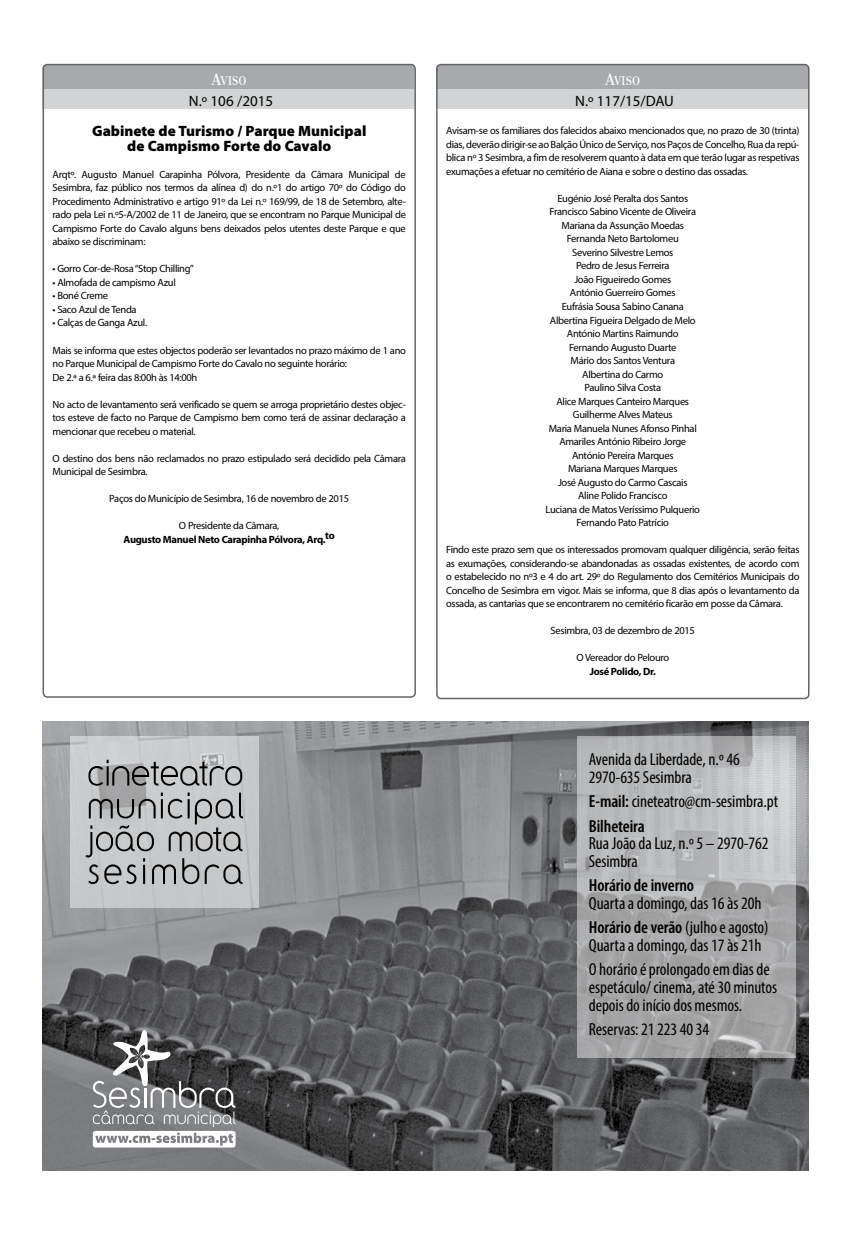
<style>
.page{position:relative;width:851px;height:1234px;background:#fff}
.page>*{position:absolute;margin:0;border:0;box-sizing:border-box;transform-origin:0 0}
.t1{font:condensed 17.55px/17.7px "Myriad Pro";letter-spacing:-.005em;color:#000}
.t2{font:600 condensed 17.55px "Myriad Pro";letter-spacing:-.005em;color:#000}
.t3{font:900 15px/15px "Myriad Pro";color:#000;text-align:center}
.t4{font:15px "Myriad Pro";color:#000}
.t5{font:500 13.5px "Donatora";color:#fff}
.t6{font:10.5px/13.5px "Myriad Pro";letter-spacing:-.03em;color:#000;text-align:justify}
.t7{font:700 10.5px "Myriad Pro";letter-spacing:-.03em;color:#000}
.s1{font-size:18px}
.s2{font-weight:600}
</style>
<div class="page">
<div style="left:43px;top:64px;width:371px;height:45px;background:#a7a9ac;border-radius:4px"></div>
<div style="left:43px;top:89px;width:371px;height:20px;background:#d1d3d4"></div>
<div style="left:43px;top:64px;width:373px;height:633px;border:2px solid #636466;border-radius:4px"></div>
<div style="left:436px;top:64px;width:371px;height:45px;background:#a7a9ac;border-radius:4px"></div>
<div style="left:436px;top:89px;width:371px;height:20px;background:#d1d3d4"></div>
<div style="left:436px;top:64px;width:373px;height:635px;border:2px solid #636466;border-radius:4px"></div>
<img style="left:42px;top:721px;width:765px;height:448px">
<svg style="left:70px;top:736px;width:188px;height:171px;background:#c6c7c8"></svg>
<svg style="left:88px;top:759px;width:154px;height:26px;background:#99999a"></svg>
<svg style="left:85px;top:792px;width:158px;height:91px;background:#a5a6a7"></svg>
<svg style="left:93px;top:1029px;width:142px;height:118px"></svg>
<svg style="left:577px;top:736px;width:218px;height:321px;background:#b0b0b2"></svg>
<p class="t5" style="left:212px;top:73px;width:36px"><span class="s1">A</span>VISO</p>
<h2 class="t4" style="left:189px;top:91px;width:86px">N.º 106 /2015</h2>
<h2 class="t3" style="left:92px;top:123px;width:276px">Gabinete de Turismo / Parque Municipal de Campismo Forte do Cavalo</h2>
<p class="t6" style="left:53px;top:167px;width:355px">Arqtº. Augusto Manuel Carapinha Pólvora, Presidente da Câmara Municipal de Sesimbra, faz público nos termos da alínea d) do n.º1 do artigo 70º do Código do Procedimento Administrativo e artigo 91º da Lei n.º 169/99, de 18 de Setembro, alte&shy;rado pela Lei n.º5-A/2002 de 11 de Janeiro, que se encontram no Parque Municipal de Campismo Forte do Cavalo alguns bens deixados pelos utentes deste Parque e que abaixo se discriminam:</p>
<p class="t6" style="left:53px;top:262px;width:143px">• Gorro Cor-de-Rosa “Stop Chilling”</p>
<p class="t6" style="left:53px;top:275px;width:125px">• Almofada de campismo Azul</p>
<p class="t6" style="left:53px;top:289px;width:57px">• Boné Creme</p>
<p class="t6" style="left:53px;top:302px;width:86px">• Saco Azul de Tenda</p>
<p class="t6" style="left:53px;top:316px;width:96px">• Calças de Ganga Azul.</p>
<p class="t6" style="left:53px;top:343px;width:355px;text-align:left">Mais se informa que estes objectos poderão ser levantados no prazo máximo de 1 ano no Parque Municipal de Campismo Forte do Cavalo no seguinte horário:<br>De 2.ª a 6.ª feira das 8:00h às 14:00h</p>
<p class="t6" style="left:53px;top:397px;width:355px">No acto de levantamento será verificado se quem se arroga proprietário destes objec&shy;tos esteve de facto no Parque de Campismo bem como terá de assinar declaração a mencionar que recebeu o material.</p>
<p class="t6" style="left:53px;top:451px;width:355px">O destino dos bens não reclamados no prazo estipulado será decidido pela Câmara<br>Municipal de Sesimbra.</p>
<p class="t6" style="left:109px;top:491px;width:241px">Paços do Município de Sesimbra, 16 de novembro de 2015</p>
<p class="t6" style="left:179px;top:518px;width:102px">O Presidente da Câmara,</p>
<p class="t7" style="left:124px;top:532px;width:213px">Augusto Manuel Neto Carapinha Pólvora, Arq.to</p>
<p class="t5" style="left:605px;top:73px;width:36px"><span class="s1">A</span>VISO</p>
<h2 class="t4" style="left:575px;top:91px;width:100px">N.º 117/15/DAU</h2>
<p class="t6" style="left:446px;top:124px;width:355px">Avisam-se os familiares dos falecidos abaixo mencionados que, no prazo de 30 (trinta) dias, deverão dirigir-se ao Balção Único de Serviço, nos Paços de Concelho, Rua da repú&shy;blica nº 3 Sesimbra, a fim de resolverem quanto à data em que terão lugar as respetivas exumações a efetuar no cemitério de Aiana e sobre o destino das ossadas.</p>
<p class="t6" style="left:545px;top:191px;width:156px;text-align:center">Eugénio José Peralta dos Santos<br>Francisco Sabino Vicente de Oliveira<br>Mariana da Assunção Moedas<br>Fernanda Neto Bartolomeu<br>Severino Silvestre Lemos<br>Pedro de Jesus Ferreira<br>João Figueiredo Gomes<br>António Guerreiro Gomes<br>Eufrásia Sousa Sabino Canana<br>Albertina Figueira Delgado de Melo<br>António Martins Raimundo<br>Fernando Augusto Duarte<br>Mário dos Santos Ventura<br>Albertina do Carmo<br>Paulino Silva Costa<br>Alice Marques Canteiro Marques<br>Guilherme Alves Mateus<br>Maria Manuela Nunes Afonso Pinhal<br>Amariles António Ribeiro Jorge<br>António Pereira Marques<br>Mariana Marques Marques<br>José Augusto do Carmo Cascais<br>Aline Polido Francisco<br>Luciana de Matos Veríssimo Pulquerio<br>Fernando Pato Patrício</p>
<p class="t6" style="left:446px;top:542px;width:355px">Findo este prazo sem que os interessados promovam qualquer diligência, serão feitas as exumações, considerando-se abandonadas as ossadas existentes, de acordo com o estabelecido no nº3 e 4 do art. 29º do Regulamento dos Cemitérios Municipais do Concelho de Sesimbra em vigor. Mais se informa, que 8 dias após o levantamento da ossada, as cantarias que se encontrarem no cemitério ficarão em posse da Câmara.</p>
<p class="t6" style="left:550px;top:623px;width:146px">Sesimbra, 03 de dezembro de 2015</p>
<p class="t6" style="left:576px;top:650px;width:94px">O Vereador do Pelouro</p>
<p class="t7" style="left:589px;top:664px;width:68px">José Polido, Dr.</p>
<h1 class="t1" style="left:588px;top:750px;width:152px">Avenida da Liberdade, n.º 46<br>2970-635 Sesimbra</h1>
<h1 class="t1" style="left:588px;top:788px;width:191px;line-height:24.5px"><span class="s2">E-mail:</span> cineteatro@cm-sesimbra.pt<br><span class="s2">Bilheteira</span></h1>
<h1 class="t1" style="left:588px;top:834px;width:181px">Rua João da Luz, n.º 5 – 2970-762<br>Sesimbra</h1>
<h1 class="t2" style="left:588px;top:874px;width:107px">Horário de inverno</h1>
<h1 class="t1" style="left:588px;top:890px;width:181px;line-height:24.5px">Quarta a domingo, das 16 às 20h<br><span class="s2">Horário de verão</span> (julho e agosto)</h1>
<h1 class="t1" style="left:588px;top:932px;width:182px;line-height:24.5px">Quarta a domingo, das 17 às 21h<br>O horário é prolongado em dias de</h1>
<h1 class="t1" style="left:588px;top:977px;width:190px">espetáculo/ cinema, até 30 minutos depois do início dos mesmos.</h1>
<h1 class="t1" style="left:588px;top:1019px;width:122px">Reservas: 21 223 40 34</h1>
</div>
